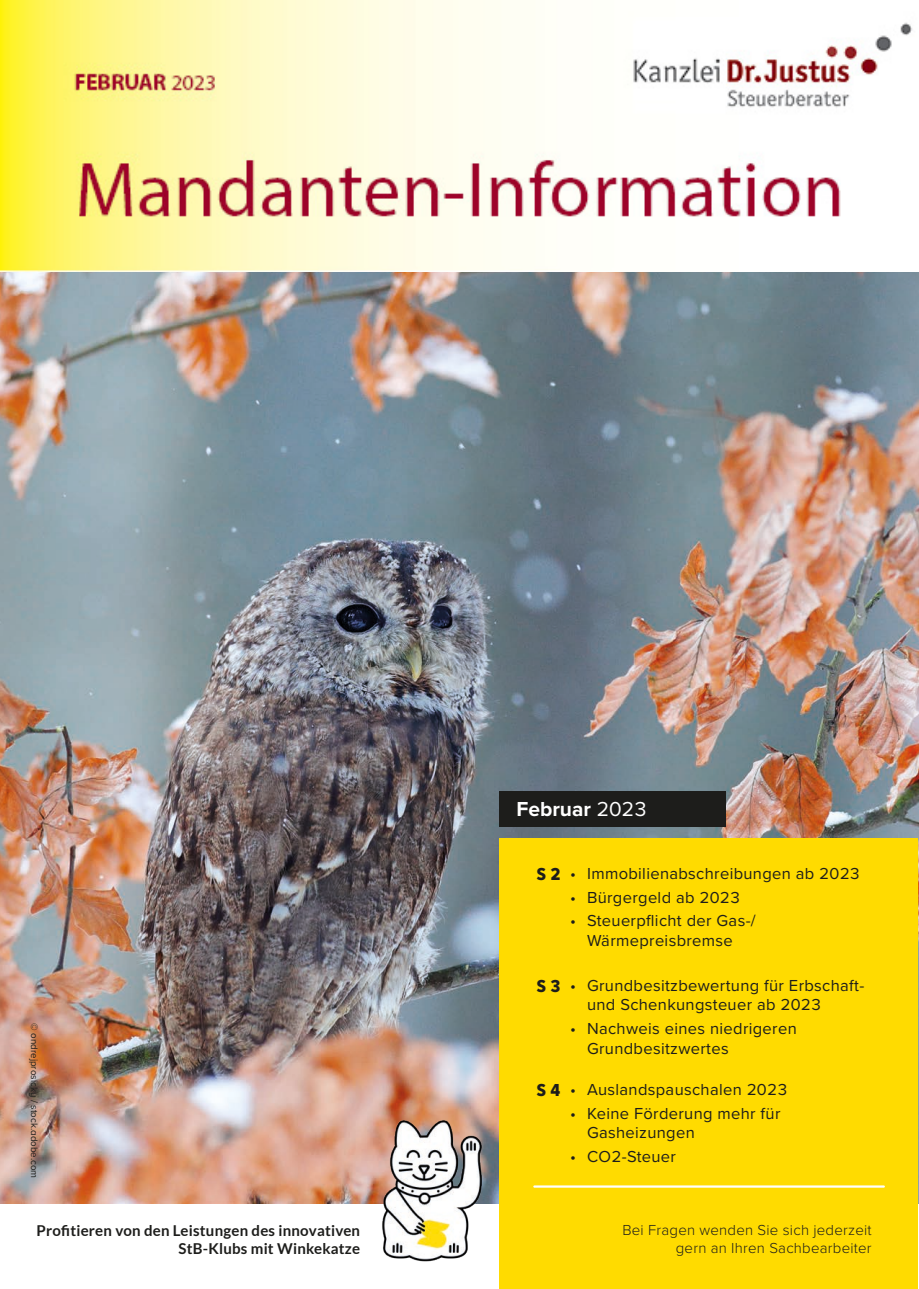
<style>
.page{position:relative;width:919px;height:1289px;background:#fff}
.page>*{position:absolute;margin:0;border:0;box-sizing:border-box;transform-origin:0 0}
.t1{font:700 21px "Proxima Nova";color:#fff}
.t2{font:16.5px/19.5px "Proxima Nova";letter-spacing:.02em;color:#1d1d1b;text-align:center}
.t3{font:700 15px "Lato";letter-spacing:.015em;color:#1d1d1b}
.Light_12pt{font:300 15px/18px "Proxima Nova";letter-spacing:.015em;color:#1d1d1b;text-align:right}
.t4{font:9.75px "Proxima Nova A";color:#1d1d1b}
.s1{font-weight:400}
.s2{font-family:"Proxima Nova Cond Extrabld";font-size:18px}
</style>
<div class="page">
<img style="left:0;top:272px;width:918px;height:931px">
<div style="left:499px;top:838px;width:419px;height:450px;background:#ffdb00"></div>
<div style="left:499px;top:791px;width:227px;height:35px;background:#1d1d1b"></div>
<hr style="left:534px;top:1185px;width:349px;height:2px;background:#fff">
<img style="left:352px;top:1110px;width:147px;height:152px">
<img style="left:0;top:0;width:913px;height:272px">
<p class="t4" style="left:42px;top:1023px;width:157px;rotate:90deg">© ondrejprosicky / stock.adobe.com</p>
<p class="t3" style="left:36px;top:1222px;width:325px">Profitieren von den Leistungen des innovativen</p>
<p class="t3" style="left:178px;top:1240px;width:183px">StB-Klubs mit Winkekatze</p>
<p class="t1" style="left:516px;top:793px;width:132px">Februar <span class="s1">2023</span></p>
<p class="t2" style="left:537px;top:862px;width:324px"><span class="s2">S 2</span> • Immobilienabschreibungen ab 2023</p>
<p class="t2" style="left:570px;top:886px;width:171px">• Bürgergeld ab 2023</p>
<p class="t2" style="left:570px;top:910px;width:187px">• Steuerpflicht der Gas-/<br>Wärmepreisbremse</p>
<p class="t2" style="left:537px;top:974px;width:329px"><span class="s2">S 3</span> • Grundbesitzbewertung für Erbschaft&shy;und Schenkungsteuer ab 2023</p>
<p class="t2" style="left:587px;top:1018px;width:211px;text-align:left;text-indent:-17px">• Nachweis eines niedrigeren<br>Grundbesitzwertes</p>
<p class="t2" style="left:537px;top:1078px;width:252px"><span class="s2">S 4</span> • Auslandspauschalen 2023</p>
<p class="t2" style="left:587px;top:1102px;width:195px;text-align:left;text-indent:-17px">• Keine Förderung mehr für<br>Gasheizungen</p>
<p class="t2" style="left:570px;top:1146px;width:107px">• CO2-Steuer</p>
<p class="Light_12pt" style="left:622px;top:1220px;width:251px">Bei Fragen wenden Sie sich jederzeit gern an Ihren Sachbearbeiter</p>
</div>
